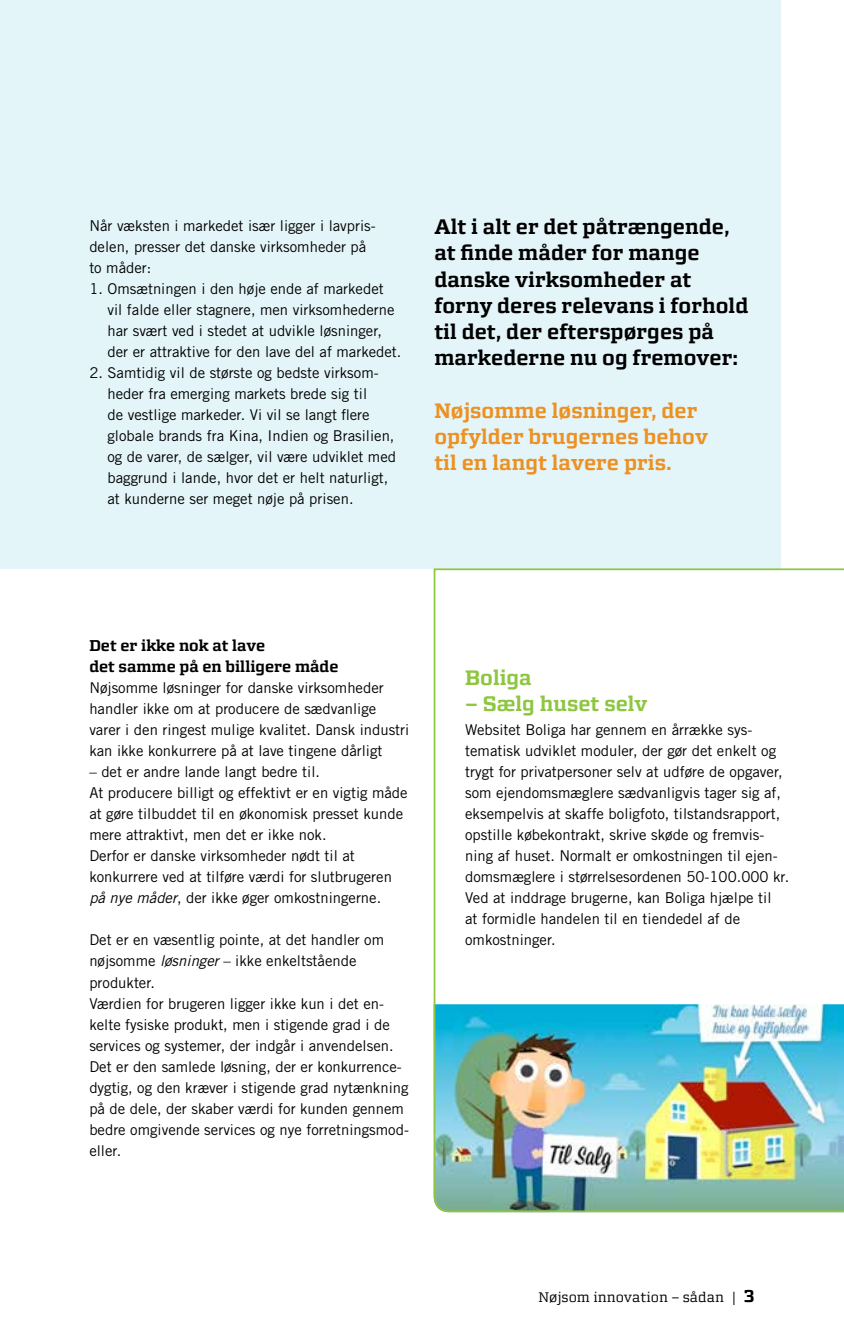
<style>
.page{position:relative;width:844px;height:1340px;background:#fff}
.page>*{position:absolute;margin:0;border:0;box-sizing:border-box;transform-origin:0 0}
.t1{font:700 21px/26.2px "Morgan Avec";color:#000}
.t2{font:700 21px/26.2px "Morgan Avec";color:#ec9123}
.t3{font:700 21px "Morgan Avec";color:#8dc63f}
.t4{font:700 15.75px/21px "Morgan Avec";color:#000}
.t5{font:14.88px/21px "Trade Gothic LT Std";color:#000}
.t6{font:14px "Morgan Avec";color:#000}
.s1{font-style:italic}
.s2{font-weight:700;font-size:17.5px}
</style>
<div class="page">
<div style="left:0;top:0;width:780px;height:568px;background:#e4f5f9"></div>
<img style="left:432px;top:567px;width:411px;height:646px">
<p class="t5" style="left:89px;top:215px;width:288px">Når væksten i markedet især ligger i lavpris&shy;delen, presser det danske virksomheder på to måder:</p>
<p class="t5" style="left:107px;top:278px;width:295px;text-indent:-18px">1. Omsætningen i den høje ende af markedet vil falde eller stagnere, men virksomhederne har svært ved i stedet at udvikle løsninger, der er attraktive for den lave del af markedet.</p>
<p class="t5" style="left:107px;top:362px;width:290px;text-indent:-18px">2. Samtidig vil de største og bedste virksom&shy;heder fra emerging markets brede sig til<br>de vestlige markeder. Vi vil se langt flere globale brands fra Kina, Indien og Brasilien, og de varer, de sælger, vil være udviklet med baggrund i lande, hvor det er helt naturligt, at kunderne ser meget nøje på prisen.</p>
<h1 class="t1" style="left:434px;top:213px;width:315px">Alt i alt er det påtrængende, at finde måder for mange danske virksomheder at forny deres relevans i forhold til det, der efterspørges på markederne nu og fremover:</h1>
<h1 class="t2" style="left:434px;top:397px;width:275px">Nøjsomme løsninger, der opfylder brugernes behov til en langt lavere pris.</h1>
<p class="t4" style="left:89px;top:635px;width:251px">Det er ikke nok at lave<br>det samme på en billigere måde</p>
<p class="t5" style="left:89px;top:677px;width:321px">Nøjsomme løsninger for danske virksomheder handler ikke om at producere de sædvanlige varer i den ringest mulige kvalitet. Dansk industri kan ikke konkurrere på at lave tingene dårligt</p>
<p class="t5" style="left:89px;top:761px;width:320px">– det er andre lande langt bedre til.<br>At producere billigt og effektivt er en vigtig måde at gøre tilbuddet til en økonomisk presset kunde mere attraktivt, men det er ikke nok.<br>Derfor er danske virksomheder nødt til at konkurrere ved at tilføre værdi for slutbrugeren <span class="s1">på nye måder</span>, der ikke øger omkostningerne.</p>
<p class="t5" style="left:89px;top:929px;width:321px">Det er en væsentlig pointe, at det handler om nøjsomme <span class="s1">løsninger</span> – ikke enkeltstående produkter.<br>Værdien for brugeren ligger ikke kun i det en&shy;kelte fysiske produkt, men i stigende grad i de services og systemer, der indgår i anvendelsen.<br>Det er den samlede løsning, der er konkurrence&shy;dygtig, og den kræver i stigende grad nytænkning på de dele, der skaber værdi for kunden gennem bedre omgivende services og nye forretningsmod&shy;eller.</p>
<h1 class="t3" style="left:465px;top:665px;width:68px">Boliga</h1>
<h1 class="t3" style="left:465px;top:691px;width:184px">– Sælg huset selv</h1>
<p class="t5" style="left:465px;top:719px;width:325px">Websitet Boliga har gennem en årrække sys&shy;tematisk udviklet moduler, der gør det enkelt og trygt for privatpersoner selv at udføre de opgaver, som ejendomsmæglere sædvanligvis tager sig af, eksempelvis at skaffe boligfoto, tilstandsrapport, opstille købekontrakt, skrive skøde og fremvis&shy;ning af huset. Normalt er omkostningen til ejen&shy;domsmæglere i størrelsesordenen 50-100.000 kr.<br>Ved at inddrage brugerne, kan Boliga hjælpe til<br>at formidle handelen til en tiendedel af de omkostninger.</p>
<p class="t6" style="left:538px;top:1288px;width:218px">Nøjsom innovation – sådan | <span class="s2">3</span></p>
</div>
